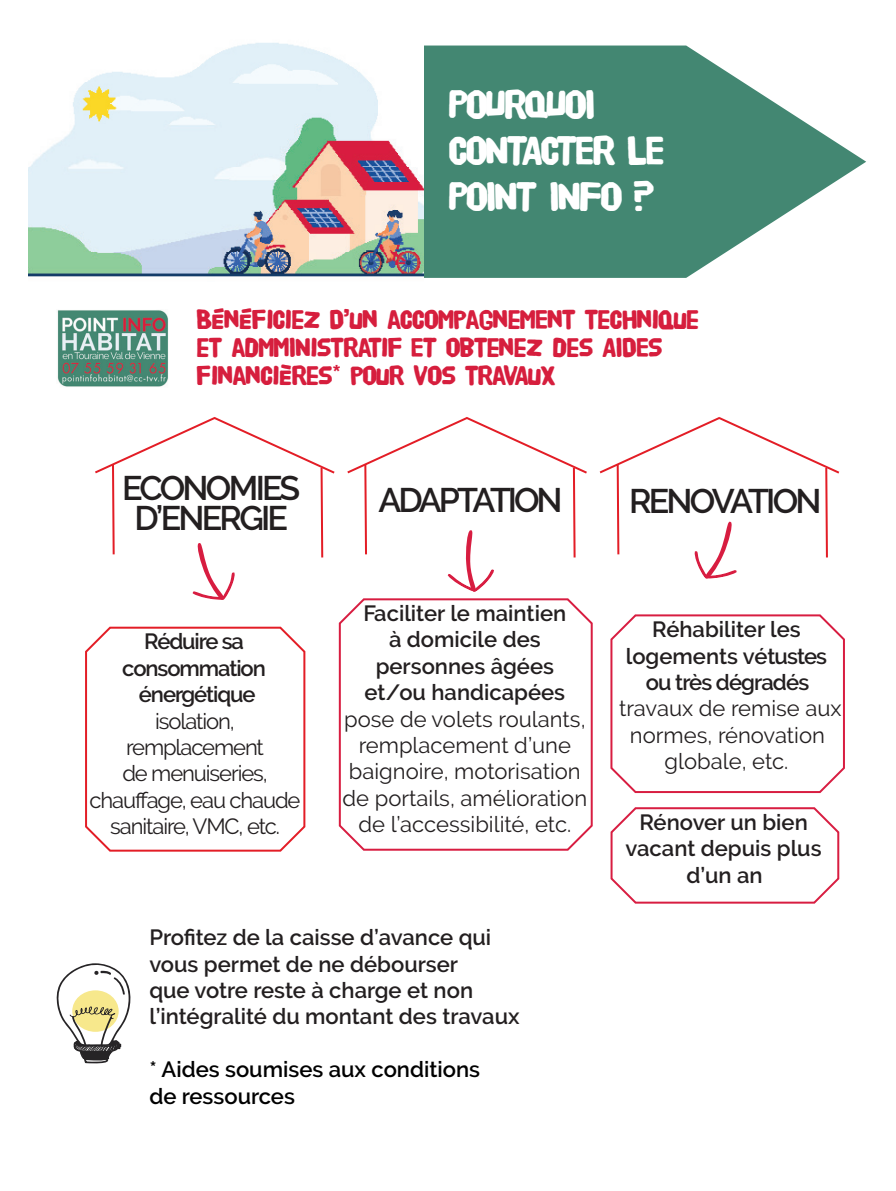
<style>
.page{position:relative;width:896px;height:1191px;background:#fff}
.page>*{position:absolute;margin:0;border:0;box-sizing:border-box;transform-origin:0 0}
.t1{font:42px/46px "HVD Poster Clean";letter-spacing:-.07em;color:#fff}
.t2{font:600 34px "Raleway";letter-spacing:-.08em;color:#231f20}
.t3{font:28px/28px "HVD Poster Clean";letter-spacing:-.05em;color:#d61e3d}
.t4{font:22px/26.4px "Raleway";color:#231f20;text-align:center}
.t5{font:600 22px/26.4px "Raleway";color:#231f20}
.t6{font:22px/26.4px "Raleway";letter-spacing:-.05em;color:#231f20;text-align:center}
.t7{font:600 22px/26.4px "Raleway";color:#000}
.t8{font:600 22px/26.4px "Raleway";letter-spacing:-.05em;color:#231f20;text-align:center}
.s1{font-family:"Raleway";font-weight:700}
.s2{font-weight:600}
</style>
<div class="page">
<svg style="left:424px;top:46px;width:442px;height:232px;fill:#438772"></svg>
<img style="left:28px;top:43px;width:396px;height:234px">
<svg style="left:338px;top:598px;width:255px;height:253px"></svg>
<svg style="left:610px;top:614px;width:235px;height:180px"></svg>
<svg style="left:56px;top:963px;width:75px;height:100px"></svg>
<svg style="left:85px;top:626px;width:221px;height:226px"></svg>
<svg style="left:610px;top:807px;width:230px;height:97px"></svg>
<img style="left:57px;top:310px;width:111px;height:77px">
<svg style="left:95px;top:417px;width:240px;height:183px"></svg>
<svg style="left:599px;top:417px;width:241px;height:162px"></svg>
<svg style="left:347px;top:417px;width:240px;height:175px"></svg>
<p class="t1" style="left:448px;top:82px;width:219px">POURQUOI<br>CONTACTER LE<br>POINT INFO ?</p>
<p class="t3" style="left:196px;top:305px;width:505px">BÉNÉFICIEZ D’UN ACCOMPAGNEMENT TECHNIQUE<br>ET ADMMINISTRATIF ET OBTENEZ DES AIDES<br>FINANCIÈRES<span class="s1">*</span> POUR VOS TRAVAUX</p>
<p class="t2" style="left:122px;top:468px;width:180px">ECONOMIES</p>
<p class="t2" style="left:134px;top:498px;width:155px">D’ENERGIE</p>
<p class="t8" style="left:122px;top:628px;width:145px">Réduire sa consommation</p>
<p class="t6" style="left:90px;top:681px;width:212px"><span class="s2">énergétique<br></span>isolation, remplacement<br>de menuiseries, chauffage, eau chaude sanitaire, VMC, etc.</p>
<p class="t2" style="left:379px;top:481px;width:186px">ADAPTATION</p>
<p class="t4" style="left:342px;top:600px;width:246px"><span class="s2">Faciliter le maintien<br>à domicile des personnes âgées et/ou handicapées </span>pose de volets roulants, remplacement d’une baignoire, motorisation de portails, amélioration de l’accessibilité, etc.</p>
<p class="t5" style="left:149px;top:924px;width:372px">Profitez de la caisse d’avance qui vous permet de ne débourser<br>que votre reste à charge et non l’intégralité du montant des travaux</p>
<p class="t7" style="left:149px;top:1056px;width:332px">* Aides soumises aux conditions de ressources</p>
<p class="t2" style="left:629px;top:481px;width:194px">RENOVATION</p>
<p class="t4" style="left:619px;top:616px;width:224px"><span class="s2">Réhabiliter les logements vétustes ou très dégradés </span>travaux de remise aux normes, rénovation globale, etc.</p>
<p class="t5" style="left:625px;top:809px;width:198px;text-align:center">Rénover un bien vacant depuis plus d’un an</p>
</div>
